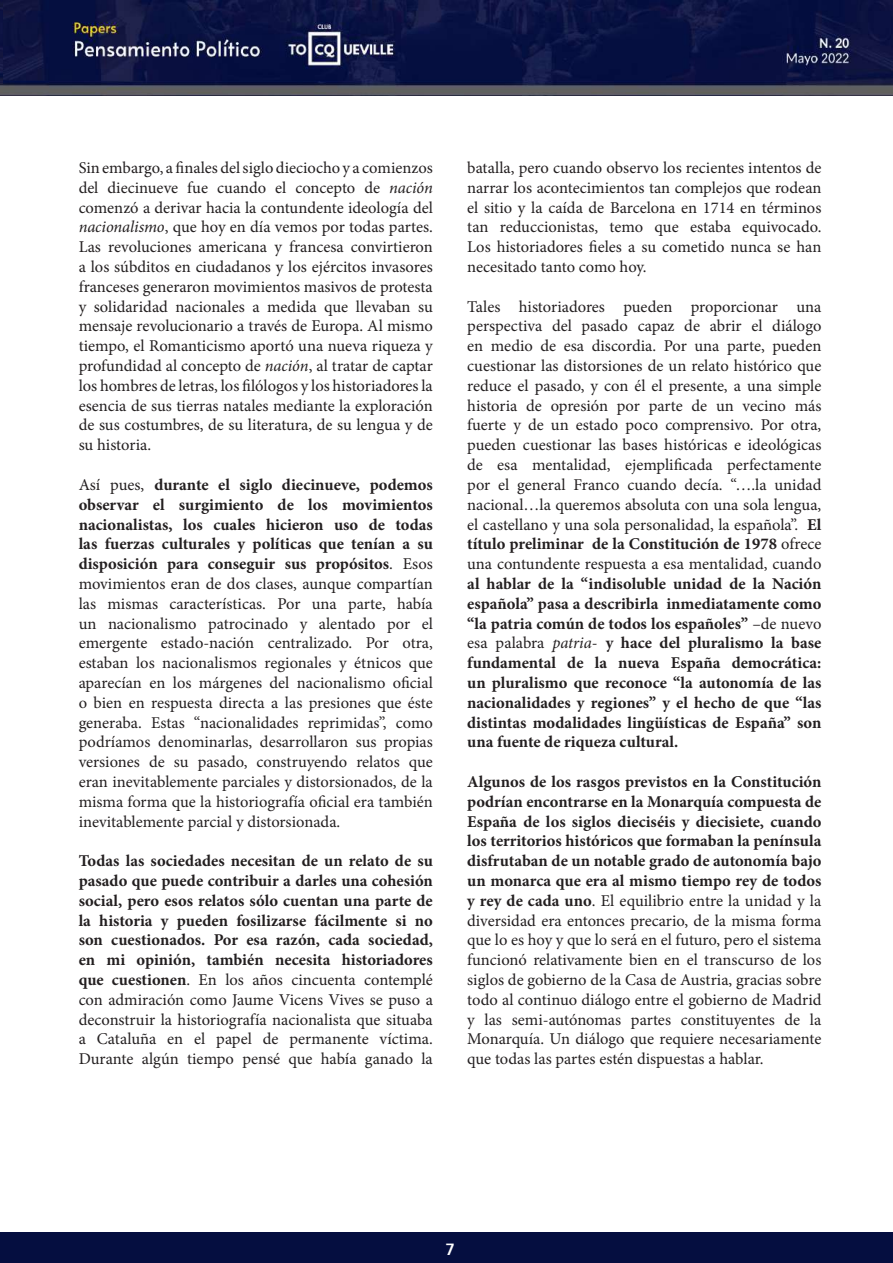
<style>
.page{position:relative;width:893px;height:1263px;background:#fff}
.page>*{position:absolute;margin:0;border:0;box-sizing:border-box;transform-origin:0 0}
.t1{font:800 18px "AT Rotis Sans Serif";color:#fff}
.t2{font:16.5px/19.8px "Minion Pro";color:#231f20;text-align:justify}
.t3{font:700 16.5px/19.8px "Minion Pro";color:#231f20;text-align:justify}
.s1{font-style:italic}
.s2{font-weight:700}
.s3{font-weight:400}
.s4{font-weight:400;font-style:italic}
</style>
<div class="page">
<img style="left:0;top:0;width:893px;height:95px">
<div style="left:0;top:1232px;width:12px;height:31px;background:#050e40"></div>
<div style="left:4px;top:1232px;width:889px;height:31px;background:#050e40"></div>
<p class="t2" style="left:79px;top:158px;width:356px">Sin embargo, a finales del siglo dieciocho y a comienzos del diecinueve fue cuando el concepto de <span class="s1">nación </span>comenzó a derivar hacia la contundente ideología del <span class="s1">nacionalismo</span>, que hoy en día vemos por todas partes.<br>Las revoluciones americana y francesa convirtieron a los súbditos en ciudadanos y los ejércitos invasores franceses generaron movimientos masivos de protesta y solidaridad nacionales a medida que llevaban su mensaje revolucionario a través de Europa. Al mismo tiempo, el Romanticismo aportó una nueva riqueza y profundidad al concepto de <span class="s1">nación</span>, al tratar de captar los hombres de letras, los filólogos y los historiadores la esencia de sus tierras natales mediante la exploración de sus costumbres, de su literatura, de su lengua y de su historia.</p>
<p class="t2" style="left:79px;top:475px;width:356px">Así pues, <span class="s2">durante el siglo diecinueve, podemos observar el surgimiento de los movimientos nacionalistas, los cuales hicieron uso de todas las fuerzas culturales y políticas que tenían a su disposición para conseguir sus propósitos</span>. Esos movimientos eran de dos clases, aunque compartían las mismas características. Por una parte, había un nacionalismo patrocinado y alentado por el emergente estado-nación centralizado. Por otra, estaban los nacionalismos regionales y étnicos que aparecían en los márgenes del nacionalismo oficial o bien en respuesta directa a las presiones que éste generaba. Estas “nacionalidades reprimidas”, como podríamos denominarlas, desarrollaron sus propias versiones de su pasado, construyendo relatos que eran inevitablemente parciales y distorsionados, de la misma forma que la historiografía oficial era también inevitablemente parcial y distorsionada.</p>
<p class="t3" style="left:79px;top:851px;width:356px">Todas las sociedades necesitan de un relato de su pasado que puede contribuir a darles una cohesión social, pero esos relatos sólo cuentan una parte de la historia y pueden fosilizarse fácilmente si no son cuestionados. Por esa razón, cada sociedad, en mi opinión, también necesita historiadores que cuestionen<span class="s3">. En los años cincuenta contemplé con admiración como Jaume Vicens Vives se puso a deconstruir la historiografía nacionalista que situaba a Cataluña en el papel de permanente víctima.<br>Durante algún tiempo pensé que había ganado la</span></p>
<p class="t2" style="left:467px;top:158px;width:356px">batalla, pero cuando observo los recientes intentos de narrar los acontecimientos tan complejos que rodean el sitio y la caída de Barcelona en 1714 en términos tan reduccionistas, temo que estaba equivocado.<br>Los historiadores fieles a su cometido nunca se han necesitado tanto como hoy.</p>
<p class="t2" style="left:467px;top:297px;width:356px">Tales historiadores pueden proporcionar una perspectiva del pasado capaz de abrir el diálogo en medio de esa discordia. Por una parte, pueden cuestionar las distorsiones de un relato histórico que reduce el pasado, y con él el presente, a una simple historia de opresión por parte de un vecino más fuerte y de un estado poco comprensivo. Por otra, pueden cuestionar las bases históricas e ideológicas de esa mentalidad, ejemplificada perfectamente por el general Franco cuando decía. “….la unidad nacional…la queremos absoluta con una sola lengua, el castellano y una sola personalidad, la española”. <span class="s2">El título preliminar de la Constitución de 1978</span> ofrece una contundente respuesta a esa mentalidad, cuando</p>
<p class="t3" style="left:467px;top:573px;width:356px">al hablar de la “indisoluble unidad de la Nación española” pasa a describirla inmediatamente como “la patria común de todos los españoles” <span class="s3">–de nuevo esa palabra</span> <span class="s4">patria</span><span class="s3">-</span> y hace del pluralismo la base fundamental de la nueva España democrática: un pluralismo que reconoce “la autonomía de las nacionalidades y regiones” y el hecho de que “las distintas modalidades lingüísticas de España” son una fuente de riqueza cultural.</p>
<p class="t2" style="left:467px;top:772px;width:356px"><span class="s2">Algunos de los rasgos previstos en la Constitución podrían encontrarse en la Monarquía compuesta de España de los siglos dieciséis y diecisiete, cuando los territorios históricos que formaban la península disfrutaban de un notable grado de autonomía bajo un monarca que era al mismo tiempo rey de todos y rey de cada uno</span>. El equilibrio entre la unidad y la diversidad era entonces precario, de la misma forma que lo es hoy y que lo será en el futuro, pero el sistema funcionó relativamente bien en el transcurso de los siglos de gobierno de la Casa de Austria, gracias sobre todo al continuo diálogo entre el gobierno de Madrid y las semi-autónomas partes constituyentes de la Monarquía. Un diálogo que requiere necesariamente que todas las partes estén dispuestas a hablar.</p>
<p class="t1" style="left:445px;top:1237px;width:12px">7</p>
</div>
